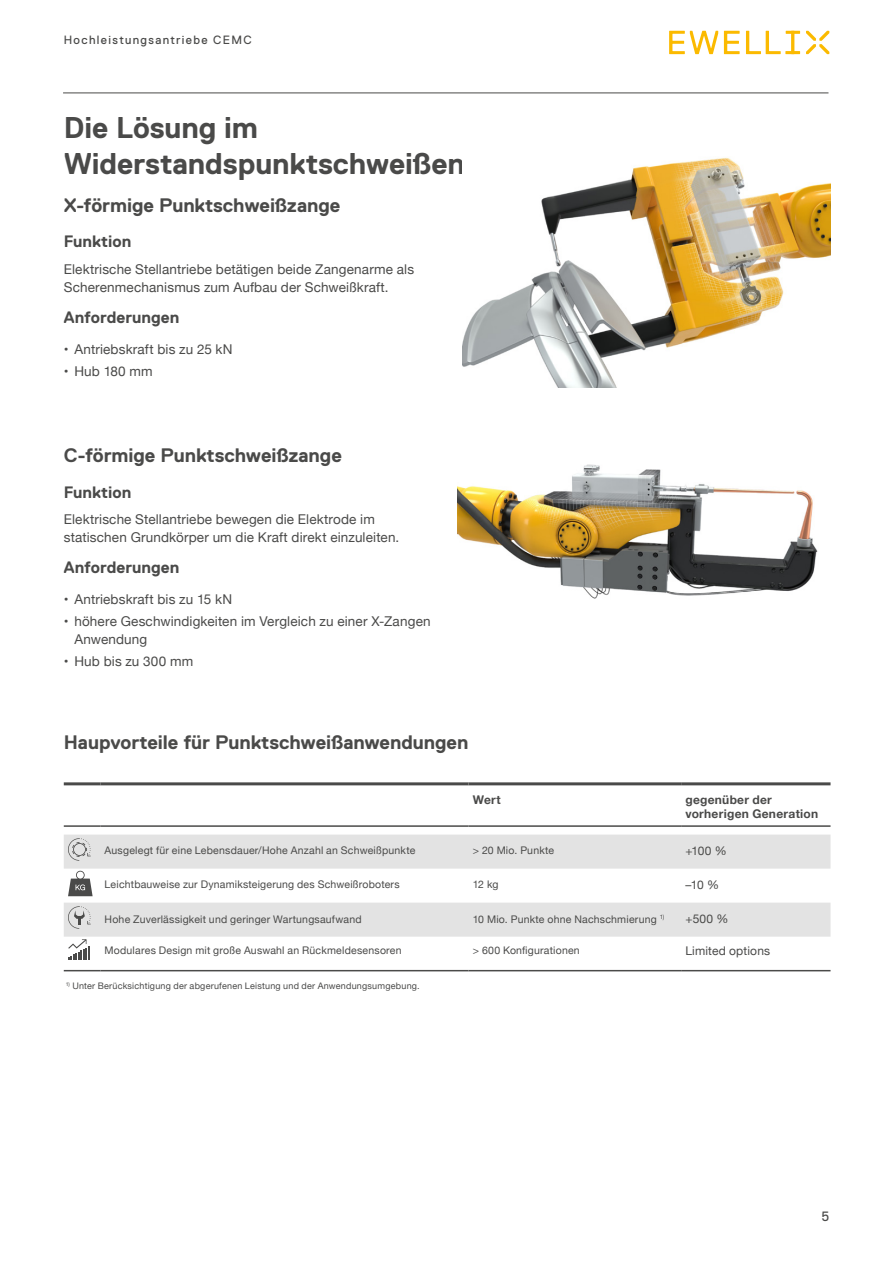
<style>
.page{position:relative;width:893px;height:1263px;background:#fff}
.page>*{position:absolute;margin:0;border:0;box-sizing:border-box;transform-origin:0 0}
.t1{font:700 30px/36px "Replica Std";letter-spacing:-.005em;color:#4a4a49}
.t2{font:700 19.5px "Replica Std";letter-spacing:-.005em;color:#4a4a49}
.t3{font:700 16.5px "Replica Std";color:#4a4a49}
.t4{font:13.5px/18px "Helvetica Neue";letter-spacing:.01em;color:#4a4a49}
.t5{font:13.5px "Replica Std";color:#4a4a49}
.t6{font:700 12px/13.5px "Helvetica Neue";letter-spacing:.025em;color:#4a4a49}
.t7{font:12px "Helvetica Neue";letter-spacing:.015em;color:#4a4a49}
.t8{font:12px "Replica Std";letter-spacing:.11em;color:#4a4a49}
.t9{font:10.5px "Helvetica Neue";letter-spacing:.02em;color:#4a4a49}
.t10{font:9px "Helvetica Neue";letter-spacing:.025em;color:#4a4a49}
</style>
<div class="page">
<hr style="left:63px;top:93px;width:765px;height:1px;background:#4a4a49">
<svg style="left:669px;top:31px;width:131px;height:23px"></svg>
<svg style="left:806px;top:31px;width:23px;height:23px"></svg>
<svg style="left:64px;top:834px;width:766px;height:103px;fill:#e3e3e3"></svg>
<hr style="left:64px;top:782px;width:36px;height:3px;background:#4a4a49">
<hr style="left:100px;top:782px;width:368px;height:3px;background:#4a4a49">
<hr style="left:468px;top:782px;width:213px;height:3px;background:#4a4a49">
<hr style="left:681px;top:782px;width:149px;height:3px;background:#4a4a49">
<hr style="left:100px;top:970px;width:368px;height:1px;background:#4a4a49">
<hr style="left:468px;top:970px;width:213px;height:1px;background:#4a4a49">
<hr style="left:64px;top:825px;width:36px;height:2px;background:#4a4a49">
<hr style="left:100px;top:825px;width:368px;height:2px;background:#4a4a49">
<hr style="left:468px;top:825px;width:213px;height:2px;background:#4a4a49">
<hr style="left:681px;top:825px;width:149px;height:2px;background:#4a4a49">
<hr style="left:64px;top:970px;width:36px;height:1px;background:#4a4a49">
<hr style="left:681px;top:970px;width:149px;height:1px;background:#4a4a49">
<svg style="left:68px;top:838px;width:23px;height:23px"></svg>
<svg style="left:68px;top:871px;width:25px;height:25px"></svg>
<svg style="left:68px;top:906px;width:23px;height:23px"></svg>
<svg style="left:68px;top:939px;width:21px;height:20px"></svg>
<img style="left:462px;top:158px;width:368px;height:230px">
<img style="left:457px;top:464px;width:361px;height:135px">
<p class="t8" style="left:64px;top:34px;width:189px">Hochleistungsantriebe CEMC</p>
<h1 class="t1" style="left:64px;top:110px;width:403px">Die Lösung im<br>Widerstandspunktschweißen</h1>
<h2 class="t2" style="left:64px;top:195px;width:278px">X-förmige Punktschweißzange</h2>
<p class="t3" style="left:64px;top:233px;width:69px">Funktion</p>
<p class="t4" style="left:64px;top:261px;width:352px">Elektrische Stellantriebe betätigen beide Zangenarme als<br>Scherenmechanismus zum Aufbau der Schweißkraft.</p>
<p class="t3" style="left:64px;top:308px;width:117px">Anforderungen</p>
<p class="t4" style="left:64px;top:341px;width:170px">• Antriebskraft bis zu 25 kN</p>
<p class="t4" style="left:64px;top:363px;width:90px">• Hub 180 mm</p>
<h2 class="t2" style="left:64px;top:445px;width:280px">C-förmige Punktschweißzange</h2>
<p class="t3" style="left:64px;top:483px;width:69px">Funktion</p>
<p class="t4" style="left:64px;top:511px;width:337px">Elektrische Stellantriebe bewegen die Elektrode im statischen Grundkörper um die Kraft direkt einzuleiten.</p>
<p class="t3" style="left:64px;top:558px;width:117px">Anforderungen</p>
<p class="t4" style="left:64px;top:591px;width:170px">• Antriebskraft bis zu 15 kN</p>
<p class="t4" style="left:74px;top:613px;width:358px;text-indent:-11px">• höhere Geschwindigkeiten im Vergleich zu einer X-Zangen<br>Anwendung</p>
<p class="t4" style="left:64px;top:653px;width:131px">• Hub bis zu 300 mm</p>
<h2 class="t2" style="left:64px;top:732px;width:406px">Haupvorteile für Punktschweißanwendungen</h2>
<p class="t6" style="left:473px;top:793px;width:29px">Wert</p>
<p class="t6" style="left:685px;top:793px;width:134px">gegenüber der vorherigen Generation</p>
<p class="t9" style="left:105px;top:843px;width:312px">Ausgelegt für eine Lebensdauer/Hohe Anzahl an Schweißpunkte</p>
<p class="t9" style="left:473px;top:843px;width:83px">&gt; 20 Mio. Punkte</p>
<p class="t7" style="left:685px;top:842px;width:43px">+100 %</p>
<p class="t9" style="left:105px;top:877px;width:297px">Leichtbauweise zur Dynamiksteigerung des Schweißroboters</p>
<p class="t9" style="left:473px;top:877px;width:27px">12 kg</p>
<p class="t7" style="left:685px;top:876px;width:35px">–10 %</p>
<p class="t9" style="left:105px;top:911px;width:259px">Hohe Zuverlässigkeit und geringer Wartungsaufwand</p>
<p class="t9" style="left:473px;top:911px;width:193px">10 Mio. Punkte ohne Nachschmierung <sup>1)</sup></p>
<p class="t7" style="left:685px;top:910px;width:45px">+500 %</p>
<p class="t9" style="left:105px;top:943px;width:299px">Modulares Design mit große Auswahl an Rückmeldesensoren</p>
<p class="t9" style="left:473px;top:943px;width:109px">&gt; 600 Konfigurationen</p>
<p class="t7" style="left:685px;top:942px;width:86px">Limited options</p>
<p class="t10" style="left:66px;top:980px;width:355px"><sup>1)</sup> Unter Berücksichtigung der abgerufenen Leistung und der Anwendungsumgebung.</p>
<p class="t5" style="left:821px;top:1209px;width:9px">5</p>
</div>
